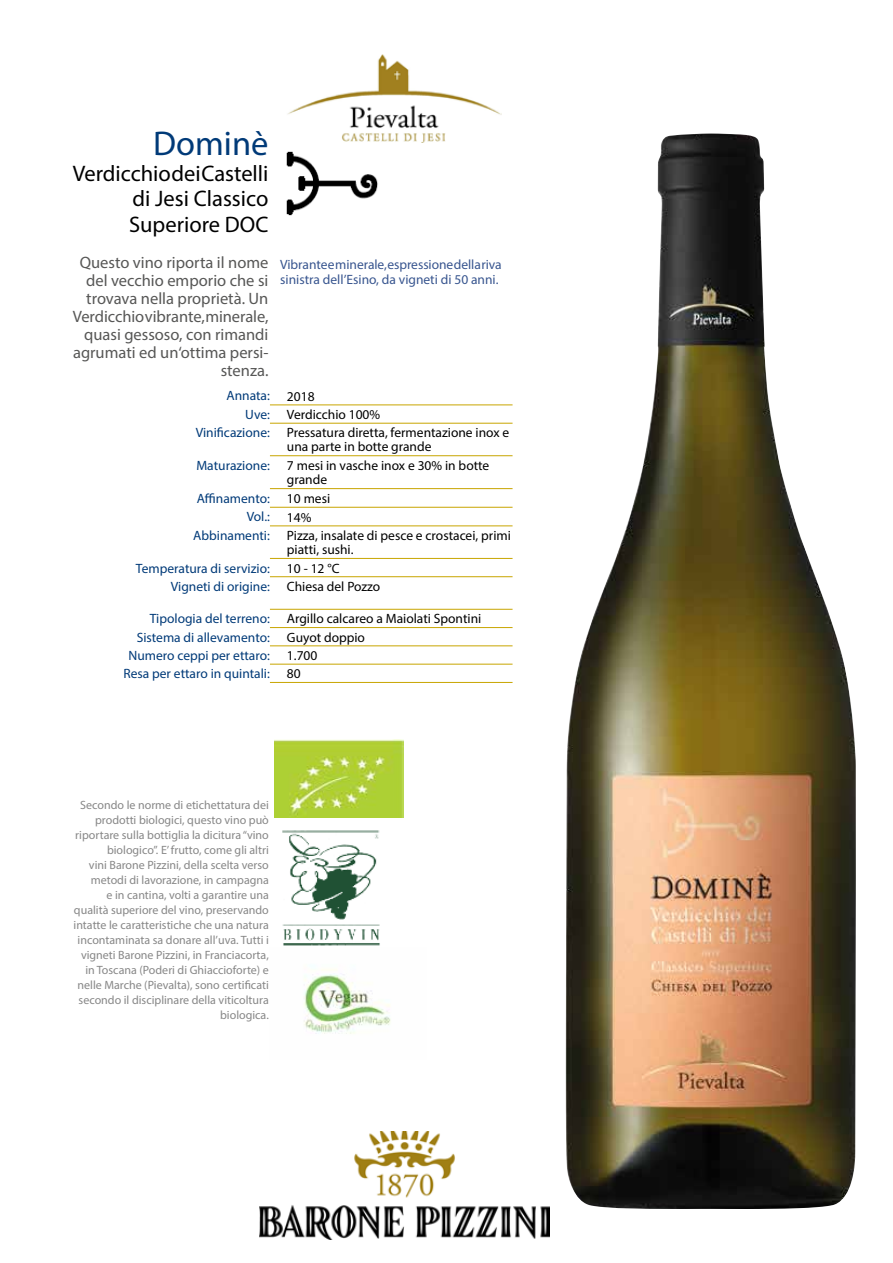
<style>
.page{position:relative;width:893px;height:1263px;background:#fff}
.page>*{position:absolute;margin:0;border:0;box-sizing:border-box;transform-origin:0 0}
.t1{font:34.5px "Myriad Pro";color:#003a78}
.t2{font:22.5px/25.5px "Myriad Pro";color:#000;text-align:justify}
.t3{font:16.5px/18px "Myriad Pro";color:#575756;text-align:right}
.t4{font:13.5px/14.2px "Myriad Pro";color:#000}
.t5{font:13.5px "Myriad Pro";color:#003a78}
.t6{font:13.5px/15px "Myriad Pro";letter-spacing:-.005em;color:#38558f}
.t7{font:12px/15px "Myriad Pro";color:#878787;text-align:right}
</style>
<div class="page">
<hr style="left:270px;top:664px;width:243px;height:1px;background:#c8a500">
<hr style="left:270px;top:682px;width:243px;height:1px;background:#c8a500">
<hr style="left:270px;top:405px;width:243px;height:1px;background:#c8a500">
<hr style="left:270px;top:423px;width:243px;height:1px;background:#c8a500">
<hr style="left:270px;top:455px;width:243px;height:1px;background:#c8a500">
<hr style="left:270px;top:488px;width:243px;height:1px;background:#c8a500">
<hr style="left:270px;top:507px;width:243px;height:1px;background:#c8a500">
<hr style="left:270px;top:526px;width:243px;height:1px;background:#c8a500">
<hr style="left:270px;top:558px;width:243px;height:1px;background:#c8a500">
<hr style="left:270px;top:576px;width:243px;height:1px;background:#c8a500">
<hr style="left:270px;top:609px;width:243px;height:1px;background:#c8a500">
<hr style="left:270px;top:627px;width:243px;height:1px;background:#c8a500">
<hr style="left:270px;top:646px;width:243px;height:1px;background:#c8a500">
<img style="left:288px;top:54px;width:213px;height:89px">
<img style="left:286px;top:151px;width:92px;height:65px">
<img style="left:259px;top:1131px;width:291px;height:108px">
<img style="left:275px;top:739px;width:129px;height:79px">
<img style="left:304px;top:969px;width:87px;height:65px">
<img style="left:282px;top:830px;width:98px;height:116px">
<img style="left:566px;top:133px;width:290px;height:1076px">
<h1 class="t1" style="left:153px;top:123px;width:117px">Dominè</h1>
<h2 class="t2" style="left:129px;top:160px;width:141px;text-indent:-56px">Verdicchio dei Castelli di Jesi Classico Superiore DOC</h2>
<h3 class="t3" style="left:73px;top:253px;width:197px">Questo vino riporta il nome del vecchio emporio che si trovava nella proprietà. Un<br>Verdicchio vibrante, minerale, quasi gessoso, con rimandi agrumati ed un‘ottima persi&shy;stenza.</h3>
<p class="t6" style="left:280px;top:257px;width:223px">Vibrante e minerale, espressione della riva sinistra dell’Esino, da vigneti di 50 anni.</p>
<p class="t5" style="left:226px;top:387px;width:45px">Annata:</p>
<p class="t4" style="left:287px;top:389px;width:29px">2018</p>
<p class="t5" style="left:245px;top:406px;width:26px">Uve:</p>
<p class="t4" style="left:287px;top:407px;width:95px">Verdicchio 100%</p>
<p class="t5" style="left:196px;top:424px;width:76px">Vinificazione:</p>
<p class="t4" style="left:287px;top:425px;width:224px">Pressatura diretta, fermentazione inox e una parte in botte grande</p>
<p class="t5" style="left:196px;top:457px;width:75px">Maturazione:</p>
<p class="t4" style="left:287px;top:458px;width:204px">7 mesi in vasche inox e 30% in botte grande</p>
<p class="t5" style="left:197px;top:490px;width:75px">Affinamento:</p>
<p class="t4" style="left:287px;top:491px;width:45px">10 mesi</p>
<p class="t5" style="left:247px;top:508px;width:25px">Vol.:</p>
<p class="t4" style="left:287px;top:510px;width:26px">14%</p>
<p class="t5" style="left:193px;top:527px;width:78px">Abbinamenti:</p>
<p class="t4" style="left:287px;top:528px;width:225px">Pizza, insalate di pesce e crostacei, primi piatti, sushi.</p>
<p class="t5" style="left:136px;top:560px;width:135px">Temperatura di servizio:</p>
<p class="t4" style="left:287px;top:561px;width:54px">10 - 12 °C</p>
<p class="t5" style="left:171px;top:578px;width:101px">Vigneti di origine:</p>
<p class="t4" style="left:287px;top:579px;width:95px">Chiesa del Pozzo</p>
<p class="t5" style="left:150px;top:610px;width:122px">Tipologia del terreno:</p>
<p class="t4" style="left:287px;top:611px;width:196px">Argillo calcareo a Maiolati Spontini</p>
<p class="t5" style="left:137px;top:629px;width:135px">Sistema di allevamento:</p>
<p class="t4" style="left:287px;top:630px;width:80px">Guyot doppio</p>
<p class="t5" style="left:128px;top:647px;width:143px">Numero ceppi per ettaro:</p>
<p class="t4" style="left:287px;top:648px;width:32px">1.700</p>
<p class="t5" style="left:123px;top:665px;width:148px">Resa per ettaro in quintali:</p>
<p class="t4" style="left:287px;top:666px;width:15px">80</p>
<p class="t7" style="left:74px;top:797px;width:197px">Secondo le norme di etichettatura dei prodotti biologici, questo vino può riportare sulla bottiglia la dicitura “vino biologico”. E’ frutto, come gli altri<br>vini Barone Pizzini, della scelta verso metodi di lavorazione, in campagna<br>e in cantina, volti a garantire una qualità superiore del vino, preservando intatte le caratteristiche che una natura incontaminata sa donare all’uva. Tutti i vigneti Barone Pizzini, in Franciacorta, in Toscana (Poderi di Ghiaccioforte) e nelle Marche (Pievalta), sono certificati secondo il disciplinare della viticoltura biologica.</p>
</div>
